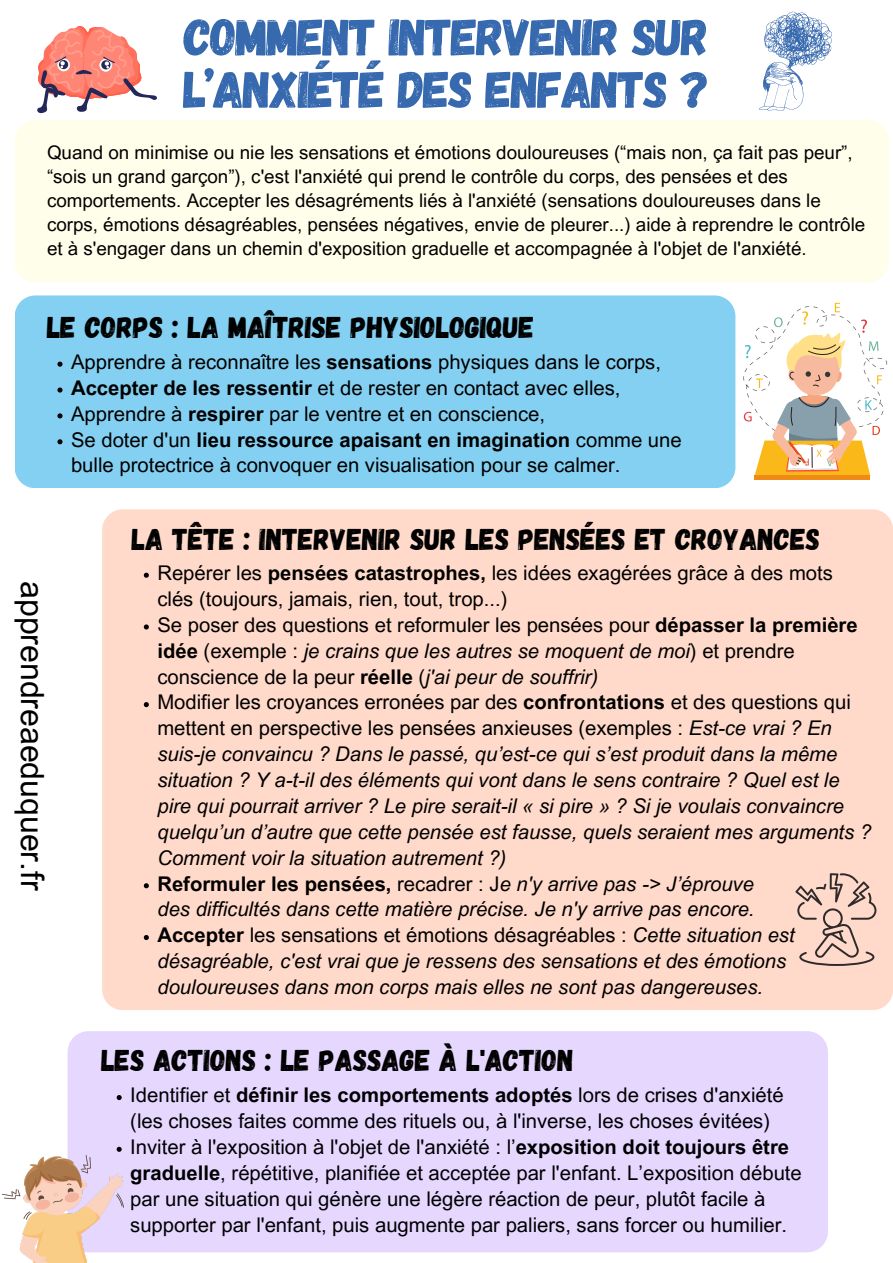
<style>
.page{position:relative;width:893px;height:1263px;background:#fff}
.page>*{position:absolute;margin:0;border:0;box-sizing:border-box;transform-origin:0 0}
.t1{font:51.75px/52.3px "Gagalin";letter-spacing:-.03em;color:#3769af}
.t2{font:31.95px "Arial MT Pro";color:#000}
.t3{font:30px "Gagalin";color:#000}
.t4{font:20.25px/25.9px "Arial MT Pro";color:#000}
.t5{font:italic 20.25px/25.9px "Arial MT Pro";color:#000}
.t6{font:18.75px/24.2px "Arial MT Pro";color:#000}
.s1{font-weight:700}
.s2{font-style:italic}
.s3{font-style:normal}
.s4{font-weight:700;font-style:normal}
</style>
<div class="page">
<div style="left:15px;top:120px;width:873px;height:162px;background:#fffeea"></div>
<div style="left:15px;top:295px;width:720px;height:193px;background:#84d0f2"></div>
<div style="left:102px;top:509px;width:790px;height:501px;background:#ffdaca"></div>
<div style="left:68px;top:1031px;width:760px;height:221px;background:#e6d7ff"></div>
<svg style="left:795px;top:873px;width:81px;height:93px"></svg>
<svg style="left:759px;top:12px;width:73px;height:99px"></svg>
<hr style="left:754px;top:476px;width:116px;height:4px;background:#ef8a16">
<svg style="left:743px;top:303px;width:144px;height:173px"></svg>
<img style="left:2px;top:1155px;width:121px;height:108px">
<svg style="left:144px;top:573px;width:5px;height:5px"></svg>
<svg style="left:144px;top:624px;width:5px;height:5px"></svg>
<svg style="left:144px;top:702px;width:5px;height:5px"></svg>
<svg style="left:144px;top:883px;width:5px;height:5px"></svg>
<svg style="left:144px;top:935px;width:5px;height:5px"></svg>
<svg style="left:37px;top:26px;width:120px;height:87px"></svg>
<svg style="left:57px;top:362px;width:5px;height:5px"></svg>
<svg style="left:57px;top:387px;width:5px;height:6px"></svg>
<svg style="left:57px;top:413px;width:5px;height:5px"></svg>
<svg style="left:57px;top:439px;width:5px;height:5px"></svg>
<svg style="left:117px;top:1095px;width:5px;height:5px"></svg>
<svg style="left:117px;top:1147px;width:5px;height:5px"></svg>
<h2 class="t1" style="left:183px;top:8px;width:528px">COMMENT INTERVENIR SUR<br>L’ANXIÉTÉ DES ENFANTS ?</h2>
<p class="t6" style="left:47px;top:142px;width:819px">Quand on minimise ou nie les sensations et émotions douloureuses (“mais non, ça fait pas peur”, “sois un grand garçon”), c'est l'anxiété qui prend le contrôle du corps, des pensées et des comportements. Accepter les désagréments liés à l'anxiété (sensations douloureuses dans le corps, émotions désagréables, pensées négatives, envie de pleurer...) aide à reprendre le contrôle et à s'engager dans un chemin d'exposition graduelle et accompagnée à l'objet de l'anxiété.</p>
<p class="t3" style="left:47px;top:307px;width:489px">LE CORPS : LA MAÎTRISE PHYSIOLOGIQUE</p>
<h3 class="t4" style="left:71px;top:351px;width:591px">Apprendre à reconnaître les <span class="s1">sensations</span> physiques dans le corps,</h3>
<p class="t4" style="left:71px;top:377px;width:551px"><span class="s1">Accepter de les ressentir</span> et de rester en contact avec elles,</p>
<p class="t4" style="left:71px;top:403px;width:475px">Apprendre à <span class="s1">respirer</span> par le ventre et en conscience,</p>
<p class="t4" style="left:71px;top:429px;width:612px">Se doter d'un <span class="s1">lieu ressource apaisant en imagination</span> comme une bulle protectrice à convoquer en visualisation pour se calmer.</p>
<p class="t2" style="left:44px;top:581px;width:311px;rotate:90deg">apprendreaeduquer.fr</p>
<p class="t3" style="left:132px;top:520px;width:690px">LA TÊTE : INTERVENIR SUR LES PENSÉES ET CROYANCES</p>
<p class="t4" style="left:157px;top:562px;width:677px">Repérer les <span class="s1">pensées catastrophes,</span> les idées exagérées grâce à des mots clés (toujours, jamais, rien, tout, trop...)</p>
<p class="t4" style="left:157px;top:614px;width:702px">Se poser des questions et reformuler les pensées pour <span class="s1">dépasser la première idée</span> (exemple : <span class="s2">je crains que les autres se moquent de moi</span>) et prendre conscience de la peur <span class="s1">réelle</span> (<span class="s2">j'ai peur de souffrir)</span></p>
<p class="t5" style="left:157px;top:692px;width:715px"><span class="s3">Modifier les croyances erronées par des</span> <span class="s4">confrontations</span> <span class="s3">et des questions qui mettent en perspective les pensées anxieuses (exemples :</span> Est-ce vrai ? En suis-je convaincu ? Dans le passé, qu’est-ce qui s’est produit dans la même situation ? Y a-t-il des éléments qui vont dans le sens contraire ? Quel est le pire qui pourrait arriver ? Le pire serait-il « si pire » ? Si je voulais convaincre quelqu’un d’autre que cette pensée est fausse, quels seraient mes arguments ?<br>Comment voir la situation autrement ?)</p>
<p class="t5" style="left:157px;top:873px;width:598px"><span class="s4">Reformuler les pensées,</span> <span class="s3">recadrer : J</span>e n'y arrive pas -&gt; J’éprouve des difficultés dans cette matière précise. Je n'y arrive pas encore.</p>
<p class="t5" style="left:157px;top:925px;width:639px"><span class="s4">Accepter</span> <span class="s3">les sensations et émotions désagréables :</span> Cette situation est désagréable, c'est vrai que je ressens des sensations et des émotions douloureuses dans mon corps mais elles ne sont pas dangereuses.</p>
<p class="t3" style="left:101px;top:1041px;width:474px">LES ACTIONS : LE PASSAGE À L'ACTION</p>
<p class="t4" style="left:130px;top:1085px;width:655px">Identifier et <span class="s1">définir les comportements adoptés</span> lors de crises d'anxiété (les choses faites comme des rituels ou, à l'inverse, les choses évitées)</p>
<p class="t4" style="left:130px;top:1136px;width:673px">Inviter à l'exposition à l'objet de l'anxiété : l’<span class="s1">exposition doit toujours être graduelle</span>, répétitive, planifiée et acceptée par l'enfant. L’exposition débute par une situation qui génère une légère réaction de peur, plutôt facile à supporter par l'enfant, puis augmente par paliers, sans forcer ou humilier.</p>
</div>
